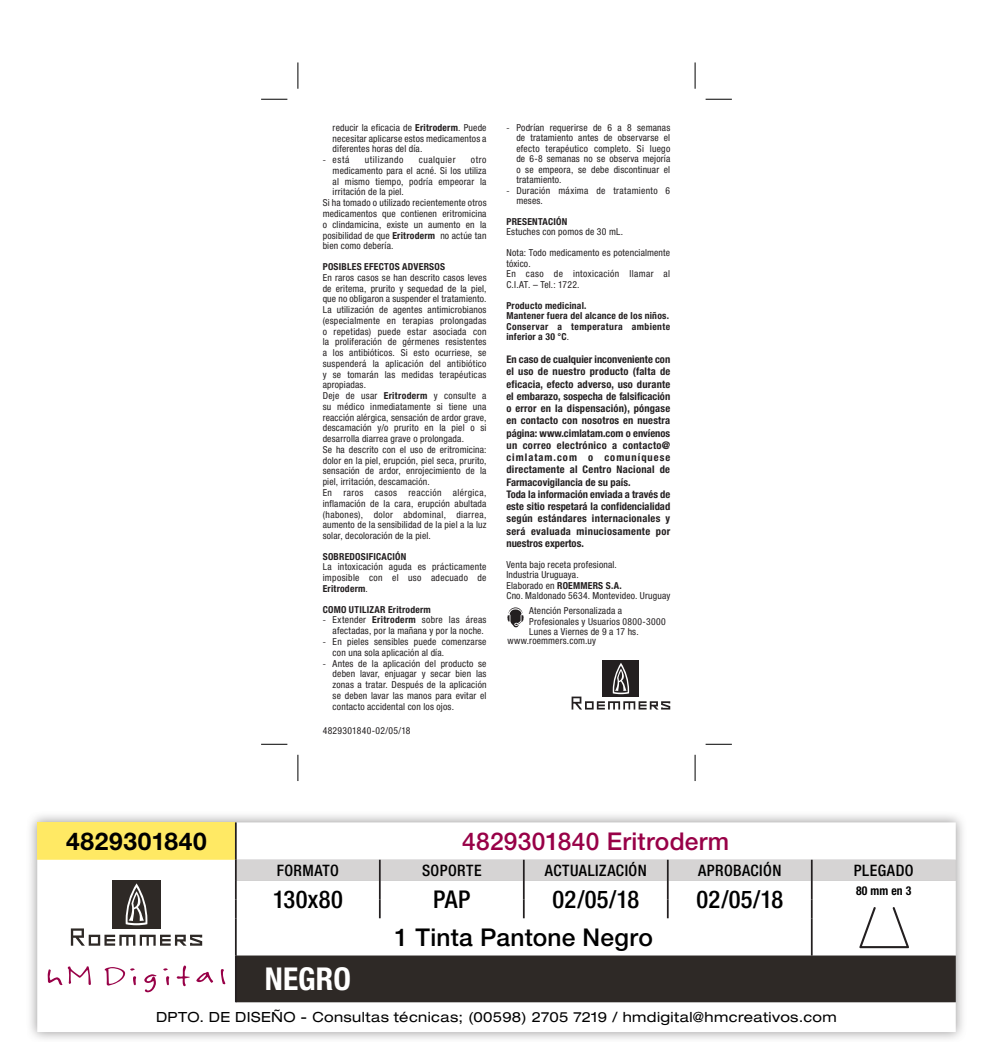
<style>
.page{position:relative;width:993px;height:1042px;background:#fff}
.page>*{position:absolute;margin:0;border:0;box-sizing:border-box;transform-origin:0 0}
.t1{font:700 condensed 31.5px "Helvetica Neue LT Std";letter-spacing:.005em;color:#fff}
.t2{font:500 condensed 24.5px "Helvetica Neue LT Std";letter-spacing:.015em;color:#000}
.t3{font:500 24.5px "Helvetica Neue LT Std";letter-spacing:.01em;color:#980047}
.t4{font:500 24.5px "Helvetica Neue LT Std";letter-spacing:.01em;color:#000}
.t5{font:700 24.5px "Helvetica Neue LT Std";letter-spacing:.025em;color:#000}
.t6{font:500 condensed 15.75px "Helvetica Neue LT Std";letter-spacing:.025em;color:#000}
.t7{font:expanded 14px "Helvetica Neue LT Std";letter-spacing:.03em;color:#000}
.t8{font:700 condensed 12.25px "Helvetica Neue LT Std";color:#000;scale:.95 1}
.Cuerpo_de_texto{font:700 condensed 10.5px/12.2px "Helvetica Neue LT Std";letter-spacing:.025em;color:#231f20;text-align:justify}
.Cuerpo_de_Texto{font:condensed 9.62px/10.7px "Helvetica Neue LT Std";letter-spacing:.02em;color:#231f20;text-align:justify}
.Cuerpo_de_Texto-2{font:700 condensed 9.62px/10.5px "Helvetica Neue LT Std";letter-spacing:.025em;color:#231f20}
.Subtítulos{font:700 condensed 9.62px "Helvetica Neue LT Std";letter-spacing:.025em;color:#231f20}
.Cuerpo_de_Texto-3{font:condensed 9.62px "Helvetica Neue LT Std";letter-spacing:.055em;color:#231f20}
.Cuerpo_de_Texto-4{font:condensed 9.62px "Helvetica Neue LT Std";letter-spacing:.05em;color:#231f20}
.s1{font-weight:700}
.s2{font-family:"News Gothic BT";font-stretch:normal}
.s3{font-weight:400}
</style>
<div class="page">
<div style="left:602px;top:660px;width:37px;height:36px;background:#231f20"></div>
<svg style="left:571px;top:663px;width:99px;height:46px"></svg>
<svg style="left:507px;top:607px;width:16px;height:20px"></svg>
<div style="left:26px;top:811px;width:940px;height:231px;background:#787677;opacity:.75"></div>
<svg style="left:37px;top:822px;width:918px;height:210px"></svg>
<div style="left:237px;top:955px;width:718px;height:47px;background:#2e2926"></div>
<hr style="left:235px;top:822px;width:2px;height:38px;background:#231f20">
<hr style="left:235px;top:955px;width:2px;height:47px;background:#231f20">
<hr style="left:235px;top:918px;width:2px;height:37px;background:#231f20">
<hr style="left:810px;top:918px;width:2px;height:37px;background:#231f20">
<div style="left:112px;top:880px;width:49px;height:48px;background:#2e2926"></div>
<svg style="left:71px;top:883px;width:131px;height:62px"></svg>
<svg style="left:235px;top:860px;width:720px;height:88px"></svg>
<svg style="left:48px;top:965px;width:177px;height:27px"></svg>
<svg style="left:261px;top:99px;width:26px;height:1px"></svg>
<svg style="left:705px;top:99px;width:26px;height:1px"></svg>
<svg style="left:261px;top:744px;width:26px;height:1px"></svg>
<svg style="left:705px;top:744px;width:26px;height:1px"></svg>
<svg style="left:297px;top:62px;width:1px;height:27px"></svg>
<svg style="left:297px;top:755px;width:1px;height:26px"></svg>
<svg style="left:694px;top:62px;width:1px;height:27px"></svg>
<svg style="left:694px;top:755px;width:1px;height:26px"></svg>
<p class="Cuerpo_de_Texto" style="left:332px;top:122px;width:155px">reducir la eficacia de <span class="s1">Eritroderm</span>. Puede necesitar aplicarse estos medicamentos a diferentes horas del día.</p>
<p class="Cuerpo_de_Texto" style="left:322px;top:154px;width:28px"><span class="s2">-</span> está</p>
<p class="Cuerpo_de_Texto-3" style="left:365px;top:154px;width:40px">utilizando</p>
<p class="Cuerpo_de_Texto-4" style="left:418px;top:154px;width:38px">cualquier</p>
<p class="Cuerpo_de_Texto" style="left:332px;top:154px;width:155px;text-indent:138px">otro medicamento para el acné. Si los utiliza al mismo tiempo, podría empeorar la irritación de la piel.</p>
<p class="Cuerpo_de_Texto" style="left:322px;top:197px;width:165px">Si ha tomado o utilizado recientemente otros medicamentos que contienen eritromicina o clindamicina, existe un aumento en la posibilidad de que <span class="s1">Eritroderm</span> no actúe tan bien como debería.</p>
<p class="Subtítulos" style="left:322px;top:261px;width:124px">POSIBLES EFECTOS ADVERSOS</p>
<p class="Cuerpo_de_Texto" style="left:322px;top:272px;width:165px">En raros casos se han descrito casos leves de eritema, prurito y sequedad de la piel, que no obligaron a suspender el tratamiento.</p>
<p class="Cuerpo_de_Texto" style="left:322px;top:304px;width:165px">La utilización de agentes antimicrobianos (especialmente en terapias prolongadas o repetidas) puede estar asociada con la proliferación de gérmenes resistentes a los antibióticos. Si esto ocurriese, se suspenderá la aplicación del antibiótico y se tomarán las medidas terapéuticas apropiadas.</p>
<p class="Cuerpo_de_Texto" style="left:322px;top:390px;width:165px">Deje de usar <span class="s1">Eritroderm</span> y consulte a su médico inmediatamente si tiene una reacción alérgica, sensación de ardor grave, descamación y/o prurito en la piel o si desarrolla diarrea grave o prolongada.</p>
<p class="Cuerpo_de_Texto" style="left:322px;top:444px;width:165px">Se ha descrito con el uso de eritromicina: dolor en la piel, erupción, piel seca, prurito, sensación de ardor, enrojecimiento de la piel, irritación, descamación.</p>
<p class="Cuerpo_de_Texto" style="left:322px;top:487px;width:165px">En raros casos reacción alérgica, inflamación de la cara, erupción abultada (habones), dolor abdominal, diarrea, aumento de la sensibilidad de la piel a la luz solar, decoloración de la piel.</p>
<p class="Subtítulos" style="left:322px;top:550px;width:85px">SOBREDOSIFICACIÓN</p>
<p class="Cuerpo_de_Texto" style="left:322px;top:562px;width:165px">La intoxicación aguda es prácticamente imposible con el uso adecuado de <span class="s1">Eritroderm</span>.</p>
<p class="Subtítulos" style="left:322px;top:603px;width:110px">COMO UTILIZAR Eritroderm</p>
<p class="Cuerpo_de_Texto" style="left:322px;top:614px;width:165px;text-align:right"><span class="s2">-</span> Extender <span class="s1">Eritroderm</span> sobre las áreas afectadas, por la mañana y por la noche.</p>
<p class="Cuerpo_de_Texto" style="left:332px;top:636px;width:155px;text-indent:-10px"><span class="s2">-</span> En pieles sensibles puede comenzarse con una sola aplicación al día.</p>
<p class="Cuerpo_de_Texto" style="left:332px;top:658px;width:155px;text-indent:-10px"><span class="s2">-</span> Antes de la aplicación del producto se deben lavar, enjuagar y secar bien las zonas a tratar. Después de la aplicación se deben lavar las manos para evitar el contacto accidental con los ojos.</p>
<p class="Cuerpo_de_Texto" style="left:322px;top:725px;width:89px">4829301840-02/05/18</p>
<p class="Cuerpo_de_Texto" style="left:516px;top:122px;width:155px;text-indent:-10px"><span class="s2">-</span> Podrían requerirse de 6 a 8 semanas de tratamiento antes de observarse el efecto terapéutico completo. Si luego de 6-8 semanas no se observa mejoría o se empeora, se debe discontinuar el tratamiento.</p>
<p class="Cuerpo_de_Texto" style="left:516px;top:185px;width:155px;text-indent:-10px"><span class="s2">-</span> Duración máxima de tratamiento 6 meses.</p>
<p class="Subtítulos" style="left:506px;top:216px;width:62px">PRESENTACIÓN</p>
<p class="Cuerpo_de_Texto" style="left:506px;top:227px;width:118px">Estuches con pomos de 30 mL.</p>
<p class="Cuerpo_de_Texto" style="left:506px;top:248px;width:165px">Nota: Todo medicamento es potencialmente tóxico.</p>
<p class="Cuerpo_de_Texto" style="left:506px;top:269px;width:165px">En caso de intoxicación llamar al<br>C.I.AT. – Tel.: 1722.</p>
<p class="Cuerpo_de_Texto-2" style="left:506px;top:300px;width:82px">Producto medicinal.</p>
<p class="Cuerpo_de_Texto-2" style="left:506px;top:311px;width:164px">Mantener fuera del alcance de los niños.</p>
<p class="Cuerpo_de_Texto-2" style="left:506px;top:321px;width:165px">Conservar a temperatura ambiente inferior a 30 °C<span class="s3">.</span></p>
<p class="Cuerpo_de_texto" style="left:506px;top:353px;width:165px">En caso de cualquier inconveniente con el uso de nuestro producto (falta de eficacia, efecto adverso, uso durante el embarazo, sospecha de falsificación o error en la dispensación), póngase en contacto con nosotros en nuestra página: www.cimlatam.com o envíenos un correo electrónico a contacto@ cimlatam.com o comuníquese directamente al Centro Nacional de Farmacovigilancia de su país.</p>
<p class="Cuerpo_de_texto" style="left:506px;top:488px;width:165px">Toda la información enviada a través de este sitio respetará la confidencialidad según estándares internacionales y será evaluada minuciosamente por nuestros expertos.</p>
<p class="Cuerpo_de_Texto" style="left:506px;top:559px;width:112px">Venta bajo receta profesional.</p>
<p class="Cuerpo_de_Texto" style="left:506px;top:570px;width:74px">Industria Uruguaya.</p>
<p class="Cuerpo_de_Texto-2" style="left:506px;top:580px;width:117px"><span class="s3">Elaborado en</span> ROEMMERS S.A.</p>
<p class="Cuerpo_de_Texto" style="left:506px;top:591px;width:165px">Cno. Maldonado 5634. Montevideo. Uruguay</p>
<p class="Cuerpo_de_Texto" style="left:529px;top:605px;width:138px;text-align:left">Atención Personalizada a<br>Profesionales y Usuarios 0800-3000<br>Lunes a Viernes de 9 a 17 hs.</p>
<p class="Cuerpo_de_Texto" style="left:507px;top:635px;width:90px">www.roemmers.com.uy</p>
<p class="t5" style="left:66px;top:826px;width:142px">4829301840</p>
<p class="t3" style="left:462px;top:826px;width:268px">4829301840 Eritroderm</p>
<p class="t6" style="left:277px;top:861px;width:64px">FORMATO</p>
<p class="t6" style="left:422px;top:861px;width:61px">SOPORTE</p>
<p class="t6" style="left:544px;top:861px;width:103px">ACTUALIZACIÓN</p>
<p class="t6" style="left:698px;top:861px;width:85px">APROBACIÓN</p>
<p class="t6" style="left:853px;top:861px;width:61px">PLEGADO</p>
<p class="t2" style="left:273px;top:885px;width:72px">130x80</p>
<p class="t2" style="left:433px;top:885px;width:39px">PAP</p>
<p class="t2" style="left:552px;top:885px;width:88px">02/05/18</p>
<p class="t2" style="left:696px;top:885px;width:88px">02/05/18</p>
<p class="t8" style="left:855px;top:883px;width:59px">80 mm en 3</p>
<p class="t4" style="left:394px;top:922px;width:260px">1 Tinta Pantone Negro</p>
<p class="t1" style="left:264px;top:960px;width:88px">NEGRO</p>
<p class="t7" style="left:156px;top:1008px;width:682px">DPTO. DE DISEÑO - Consultas técnicas; (00598) 2705 7219 / hmdigital@hmcreativos.com</p>
</div>
